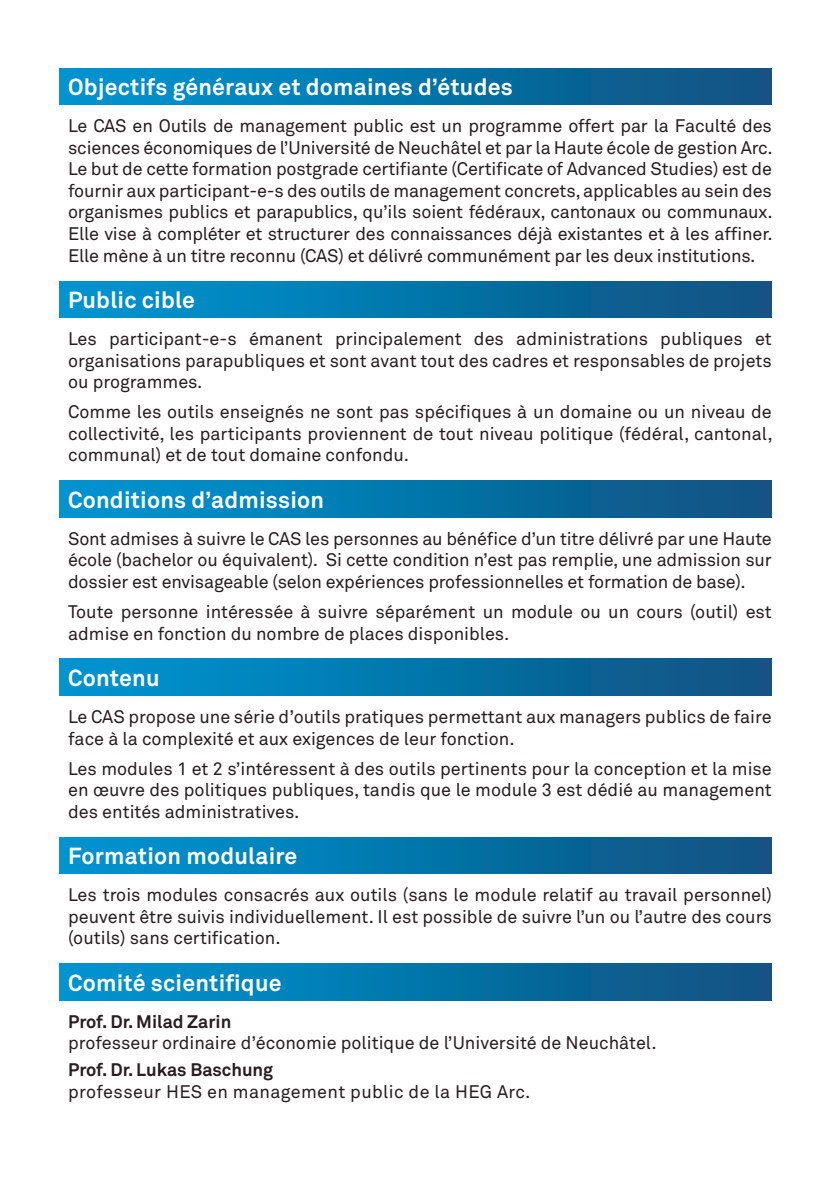
<style>
.page{position:relative;width:840px;height:1191px;background:#fff}
.page>*{position:absolute;margin:0;border:0;box-sizing:border-box;transform-origin:0 0}
.t1{font:700 23px "Akkurat";letter-spacing:.01em;color:#fff}
.t2{font:18px/21.6px "Akkurat";color:#231f20;text-align:justify}
.t3{font:18px "Akkurat";letter-spacing:.02em;color:#231f20}
.t4{font:700 18px "Akkurat";color:#231f20}
</style>
<div class="page">
<div style="left:60px;top:68px;width:711px;height:37px;background:linear-gradient(to right,#0098d4,#0f5280)"></div>
<div style="left:60px;top:281px;width:711px;height:37px;background:linear-gradient(to right,#0098d4,#0f5280)"></div>
<div style="left:60px;top:480px;width:711px;height:37px;background:linear-gradient(to right,#0098d4,#0f5280)"></div>
<div style="left:60px;top:659px;width:711px;height:37px;background:linear-gradient(to right,#0098d4,#0f5280)"></div>
<div style="left:60px;top:837px;width:711px;height:37px;background:linear-gradient(to right,#0098d4,#0f5280)"></div>
<div style="left:60px;top:963px;width:711px;height:37px;background:linear-gradient(to right,#0098d4,#0f5280)"></div>
<p class="t1" style="left:68px;top:72px;width:446px">Objectifs généraux et domaines d’études</p>
<p class="t2" style="left:68px;top:115px;width:705px">Le CAS en Outils de management public est un programme offert par la Faculté des sciences économiques de l’Université de Neuchâtel et par la Haute école de gestion Arc.<br>Le but de cette formation postgrade certifiante (Certificate of Advanced Studies) est de fournir aux participant-e-s des outils de management concrets, applicables au sein des organismes publics et parapublics, qu’ils soient fédéraux, cantonaux ou communaux.<br>Elle vise à compléter et structurer des connaissances déjà existantes et à les affiner.<br>Elle mène à un titre reconnu (CAS) et délivré communément par les deux institutions.</p>
<p class="t1" style="left:68px;top:285px;width:128px">Public cible</p>
<p class="t2" style="left:68px;top:328px;width:705px">Les participant-e-s émanent principalement des administrations publiques et organisations parapubliques et sont avant tout des cadres et responsables de projets ou programmes.</p>
<p class="t2" style="left:68px;top:402px;width:705px">Comme les outils enseignés ne sont pas spécifiques à un domaine ou un niveau de collectivité, les participants proviennent de tout niveau politique (fédéral, cantonal, communal) et de tout domaine confondu.</p>
<p class="t1" style="left:68px;top:485px;width:257px">Conditions d’admission</p>
<p class="t2" style="left:68px;top:528px;width:705px">Sont admises à suivre le CAS les personnes au bénéfice d’un titre délivré par une Haute école (bachelor ou équivalent). Si cette condition n’est pas remplie, une admission sur dossier est envisageable (selon expériences professionnelles et formation de base).</p>
<p class="t2" style="left:68px;top:601px;width:704px">Toute personne intéressée à suivre séparément un module ou un cours (outil) est admise en fonction du nombre de places disponibles.</p>
<p class="t1" style="left:68px;top:663px;width:93px">Contenu</p>
<p class="t2" style="left:68px;top:706px;width:704px">Le CAS propose une série d’outils pratiques permettant aux managers publics de faire face à la complexité et aux exigences de leur fonction.</p>
<p class="t2" style="left:68px;top:758px;width:705px">Les modules 1 et 2 s’intéressent à des outils pertinents pour la conception et la mise en œuvre des politiques publiques, tandis que le module 3 est dédié au management des entités administratives.</p>
<p class="t1" style="left:68px;top:841px;width:231px">Formation modulaire</p>
<p class="t2" style="left:68px;top:884px;width:704px">Les trois modules consacrés aux outils (sans le module relatif au travail personnel) peuvent être suivis individuellement. Il est possible de suivre l’un ou l’autre des cours (outils) sans certification.</p>
<p class="t1" style="left:68px;top:968px;width:215px">Comité scientifique</p>
<p class="t4" style="left:68px;top:1010px;width:165px">Prof. Dr. Milad Zarin</p>
<p class="t2" style="left:68px;top:1032px;width:590px">professeur ordinaire d’économie politique de l’Université de Neuchâtel.</p>
<p class="t4" style="left:68px;top:1058px;width:206px">Prof. Dr. Lukas Baschung</p>
<p class="t3" style="left:68px;top:1081px;width:463px">professeur HES en management public de la HEG Arc.</p>
</div>
